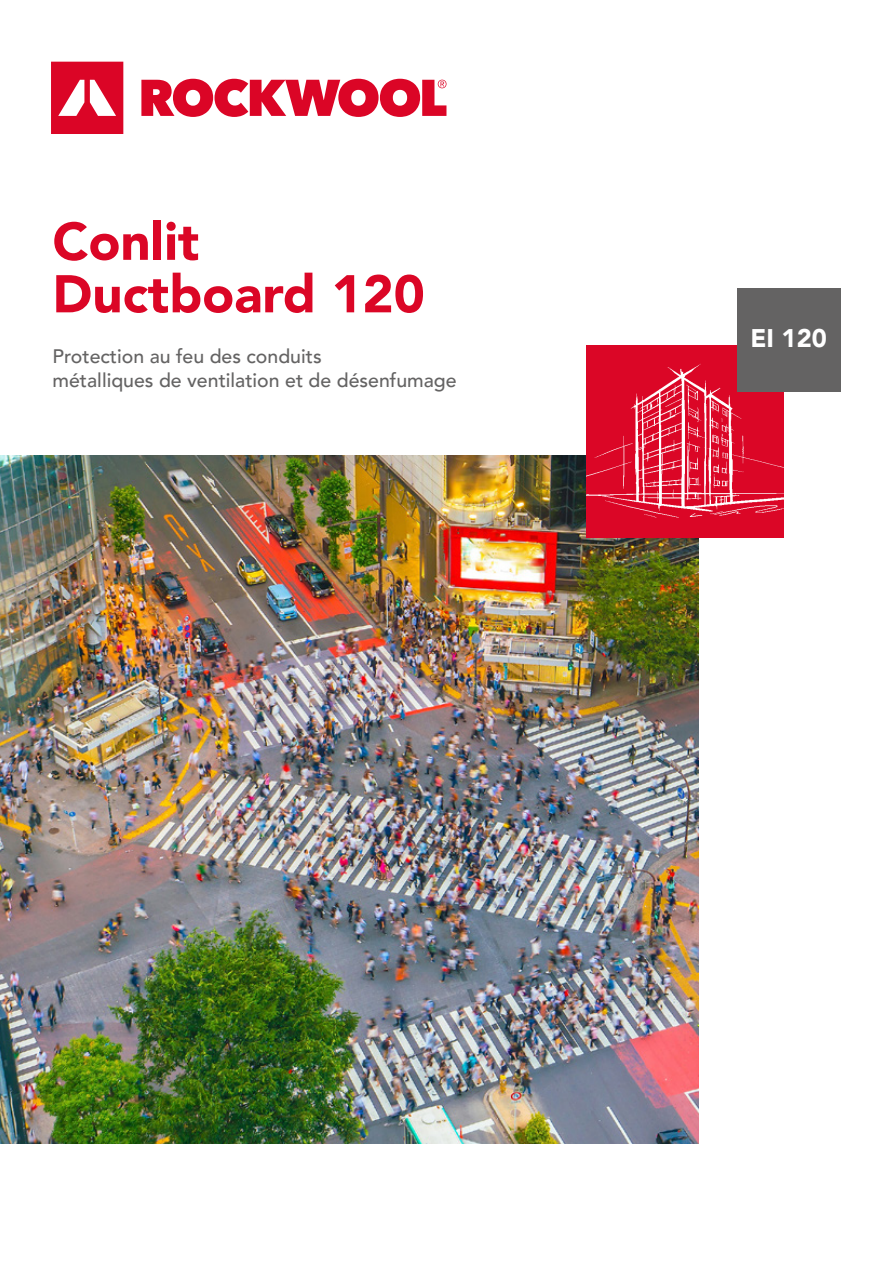
<style>
.page{position:relative;width:893px;height:1263px;background:#fff}
.page>*{position:absolute;margin:0;border:0;box-sizing:border-box;transform-origin:0 0}
.t1{font:900 52.5px/52.5px "Avenir LT Pro";color:#db0626}
.t2{font:900 25.5px "Avenir LT Pro";color:#fff}
.t3{font:500 19.5px/23.4px "Avenir LT Pro";color:#646363}
</style>
<div class="page">
<img style="left:0;top:456px;width:698px;height:688px">
<div style="left:587px;top:345px;width:197px;height:193px;background:#db0626"></div>
<img style="left:587px;top:363px;width:197px;height:155px">
<svg style="left:51px;top:62px;width:72px;height:72px"></svg>
<svg style="left:141px;top:79px;width:305px;height:38px"></svg>
<div style="left:737px;top:288px;width:103px;height:104px;background:#646363"></div>
<h1 class="t1" style="left:52px;top:215px;width:374px">Conlit<br>Ductboard 120</h1>
<p class="t3" style="left:52px;top:345px;width:406px">Protection au feu des conduits<br>métalliques de ventilation et de désenfumage</p>
<h2 class="t2" style="left:750px;top:323px;width:78px">EI 120</h2>
</div>
